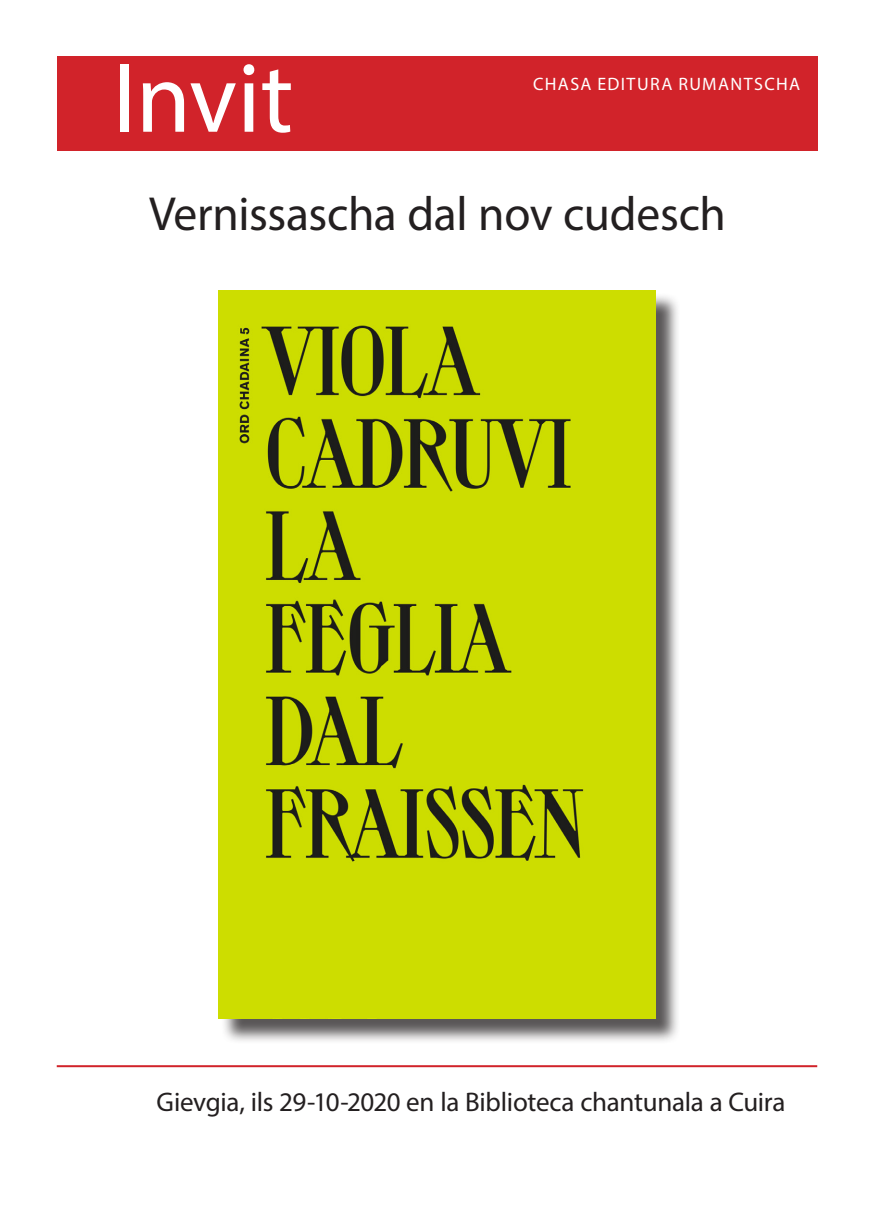
<style>
.page{position:relative;width:874px;height:1225px;background:#fff}
.page>*{position:absolute;margin:0;border:0;box-sizing:border-box;transform-origin:0 0}
.t1{font:100px "Myriad Pro";color:#fff}
.t2{font:48px "Myriad Pro";letter-spacing:-.01em;color:#231f20}
.t3{font:27px "Myriad Pro";letter-spacing:-.01em;color:#231f20}
.t4{font:18px "Myriad Pro";letter-spacing:.075em;color:#fff}
</style>
<div class="page">
<div style="left:57px;top:57px;width:759px;height:94px;background:#d1232a"></div>
<div style="left:221px;top:293px;width:459px;height:751px;background:#231f20;opacity:.75"></div>
<img style="left:218px;top:290px;width:437px;height:729px">
<hr style="left:57px;top:1065px;width:759px;height:2px;background:#d1232a">
<h1 class="t1" style="left:112px;top:36px;width:182px">Invit</h1>
<p class="t4" style="left:533px;top:73px;width:268px">CHASA EDITURA RUMANTSCHA</p>
<h2 class="t2" style="left:149px;top:184px;width:578px">Vernissascha dal nov cudesch</h2>
<p class="t3" style="left:156px;top:1085px;width:630px">Gievgia, ils 29-10-2020 en la Biblioteca chantunala a Cuira</p>
</div>
